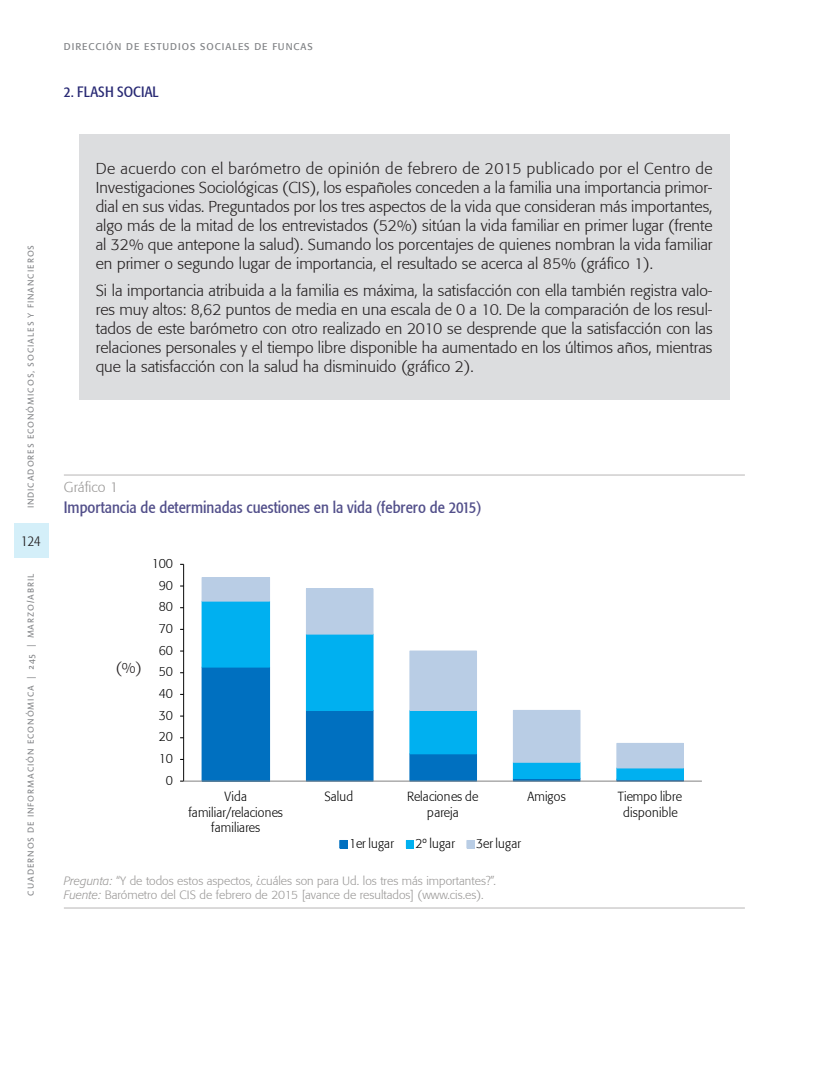
<style>
.page{position:relative;width:830px;height:1085px;background:#fff}
.page>*{position:absolute;margin:0;border:0;box-sizing:border-box;transform-origin:0 0}
._02-Cuadro-Grafico{font:condensed 16.5px "Formata";color:#524f8a}
._06-Recuadro_gris__T{font:300 15.75px/18.9px "Formata";color:#231f20;text-align:justify}
.t1{font:condensed 15px "Formata";color:#272873}
.t2{font:300 condensed 15px "Formata";color:#231f20}
.t3{font:300 15px "Formata";color:#231f20}
._01-Cuadro-Grafico{font:300 14.25px "Formata";color:#9b9998}
.t4{font:300 13.2px/15.6px "Formata";letter-spacing:.005em;color:#000;text-align:center;scale:.93 1}
._07-Cuadro__Fuente_p{font:300 12px "Formata";color:#9b9998}
.t5{font:9.75px "Formata";letter-spacing:.1em;color:#808285}
.t6{font:9px "Linotype Aroma";letter-spacing:.1em;color:#808285}
.s1{font-style:italic}
</style>
<div class="page">
<div style="left:14px;top:523px;width:34px;height:35px;background:#d4eff9"></div>
<div style="left:79px;top:134px;width:650px;height:266px;background:#dcdddf"></div>
<hr style="left:64px;top:474px;width:680px;height:1px;background:#b7b5b5">
<div style="left:202px;top:667px;width:67px;height:114px;background:#0070c0"></div>
<div style="left:201px;top:666px;width:69px;height:115px;border:1px solid #0070c0"></div>
<div style="left:306px;top:710px;width:67px;height:71px;background:#0070c0"></div>
<div style="left:306px;top:709px;width:67px;height:72px;border:1px solid #0070c0"></div>
<div style="left:409px;top:753px;width:67px;height:28px;background:#0070c0"></div>
<div style="left:409px;top:753px;width:67px;height:28px;border:1px solid #0070c0"></div>
<div style="left:512px;top:777px;width:68px;height:4px;border:1px solid #0070c0"></div>
<div style="left:202px;top:601px;width:67px;height:66px;background:#00b0f0"></div>
<div style="left:201px;top:600px;width:69px;height:67px;border:1px solid #00b0f0"></div>
<div style="left:306px;top:634px;width:67px;height:76px;background:#00b0f0"></div>
<div style="left:306px;top:633px;width:67px;height:77px;border:1px solid #00b0f0"></div>
<div style="left:409px;top:710px;width:67px;height:43px;background:#00b0f0"></div>
<div style="left:409px;top:709px;width:67px;height:45px;border:1px solid #00b0f0"></div>
<div style="left:513px;top:762px;width:66px;height:16px;background:#00b0f0"></div>
<div style="left:512px;top:761px;width:68px;height:17px;border:1px solid #00b0f0"></div>
<div style="left:616px;top:767px;width:67px;height:12px;background:#00b0f0"></div>
<div style="left:616px;top:767px;width:67px;height:12px;border:1px solid #00b0f0"></div>
<div style="left:202px;top:577px;width:67px;height:24px;background:#b9cde5"></div>
<div style="left:201px;top:577px;width:69px;height:24px;border:1px solid #b9cde5"></div>
<div style="left:306px;top:588px;width:67px;height:46px;background:#b9cde5"></div>
<div style="left:409px;top:651px;width:67px;height:59px;background:#b9cde5"></div>
<div style="left:409px;top:650px;width:67px;height:60px;border:1px solid #b9cde5"></div>
<div style="left:513px;top:710px;width:66px;height:52px;background:#b9cde5"></div>
<div style="left:512px;top:709px;width:68px;height:53px;border:1px solid #b9cde5"></div>
<div style="left:616px;top:743px;width:67px;height:24px;background:#b9cde5"></div>
<div style="left:616px;top:742px;width:67px;height:26px;border:1px solid #b9cde5"></div>
<hr style="left:183px;top:564px;width:1px;height:217px;background:#000">
<hr style="left:183px;top:780px;width:518px;height:1px;background:#868686">
<div style="left:339px;top:840px;width:8px;height:8px;background:#0070c0"></div>
<div style="left:339px;top:839px;width:8px;height:9px;border:1px solid #0070c0"></div>
<div style="left:406px;top:840px;width:7px;height:8px;background:#00b0f0"></div>
<div style="left:466px;top:840px;width:8px;height:8px;background:#b9cde5"></div>
<div style="left:466px;top:839px;width:8px;height:9px;border:1px solid #b9cde5"></div>
<hr style="left:64px;top:907px;width:680px;height:1px;background:#b7b5b5">
<p class="t5" style="left:64px;top:40px;width:250px">DIRECCIÓN DE ESTUDIOS SOCIALES DE FUNCAS</p>
<p class="t1" style="left:64px;top:82px;width:96px">2. FLASH SOCIAL</p>
<p class="t6" style="left:25px;top:508px;width:265px;rotate:-90deg">INDICADORES ECONÓMICOS, SOCIALES Y FINANCIEROS</p>
<p class="t2" style="left:21px;top:531px;width:21px">124</p>
<p class="t6" style="left:25px;top:895px;width:323px;rotate:-90deg">CUADERNOS DE INFORMACIÓN ECONÓMICA | 245 | MARZO/ABRIL</p>
<p class="_06-Recuadro_gris__T" style="left:96px;top:159px;width:618px">De acuerdo con el barómetro de opinión de febrero de 2015 publicado por el Centro de Investigaciones Sociológicas (CIS), los españoles conceden a la familia una importancia primor&shy;dial en sus vidas. Preguntados por los tres aspectos de la vida que consideran más importantes, algo más de la mitad de los entrevistados (52%) sitúan la vida familiar en primer lugar (frente al 32% que antepone la salud). Sumando los porcentajes de quienes nombran la vida familiar en primer o segundo lugar de importancia, el resultado se acerca al 85% (gráfico 1).</p>
<p class="_06-Recuadro_gris__T" style="left:96px;top:281px;width:618px">Si la importancia atribuida a la familia es máxima, la satisfacción con ella también registra valo&shy;res muy altos: 8,62 puntos de media en una escala de 0 a 10. De la comparación de los resul&shy;tados de este barómetro con otro realizado en 2010 se desprende que la satisfacción con las relaciones personales y el tiempo libre disponible ha aumentado en los últimos años, mientras que la satisfacción con la salud ha disminuido (gráfico 2).</p>
<p class="_01-Cuadro-Grafico" style="left:64px;top:479px;width:56px">Gráfico 1</p>
<p class="_02-Cuadro-Grafico" style="left:64px;top:497px;width:419px">Importancia de determinadas cuestiones en la vida (febrero de 2015)</p>
<p class="t4" style="left:152px;top:555px;width:24px">100</p>
<p class="t4" style="left:159px;top:577px;width:17px">90</p>
<p class="t4" style="left:159px;top:599px;width:17px">80</p>
<p class="t4" style="left:159px;top:620px;width:17px">70</p>
<p class="t3" style="left:116px;top:658px;width:27px">(%)</p>
<p class="t4" style="left:159px;top:642px;width:17px">60</p>
<p class="t4" style="left:159px;top:664px;width:17px">50</p>
<p class="t4" style="left:159px;top:685px;width:17px">40</p>
<p class="t4" style="left:159px;top:707px;width:17px">30</p>
<p class="t4" style="left:159px;top:729px;width:17px">20</p>
<p class="t4" style="left:159px;top:750px;width:17px">10</p>
<p class="t4" style="left:166px;top:772px;width:9px">0</p>
<p class="t4" style="left:188px;top:788px;width:103px">Vida familiar/relaciones familiares</p>
<p class="t4" style="left:324px;top:788px;width:32px">Salud</p>
<p class="t4" style="left:407px;top:788px;width:78px;line-height:16px">Relaciones de pareja</p>
<p class="t4" style="left:527px;top:788px;width:43px">Amigos</p>
<p class="t4" style="left:617px;top:788px;width:71px;line-height:16px">Tiempo libre disponible</p>
<p class="t4" style="left:349px;top:835px;width:50px">1er lugar</p>
<p class="t4" style="left:415px;top:835px;width:44px">2º lugar</p>
<p class="t4" style="left:476px;top:835px;width:50px">3er lugar</p>
<p class="_07-Cuadro__Fuente_p" style="left:64px;top:873px;width:433px"><span class="s1">Pregunta:</span> “Y de todos estos aspectos, ¿cuáles son para Ud. los tres más importantes?”.</p>
<p class="_07-Cuadro__Fuente_p" style="left:64px;top:887px;width:421px"><span class="s1">Fuente:</span> Barómetro del CIS de febrero de 2015 [avance de resultados] (www.cis.es).</p>
</div>
